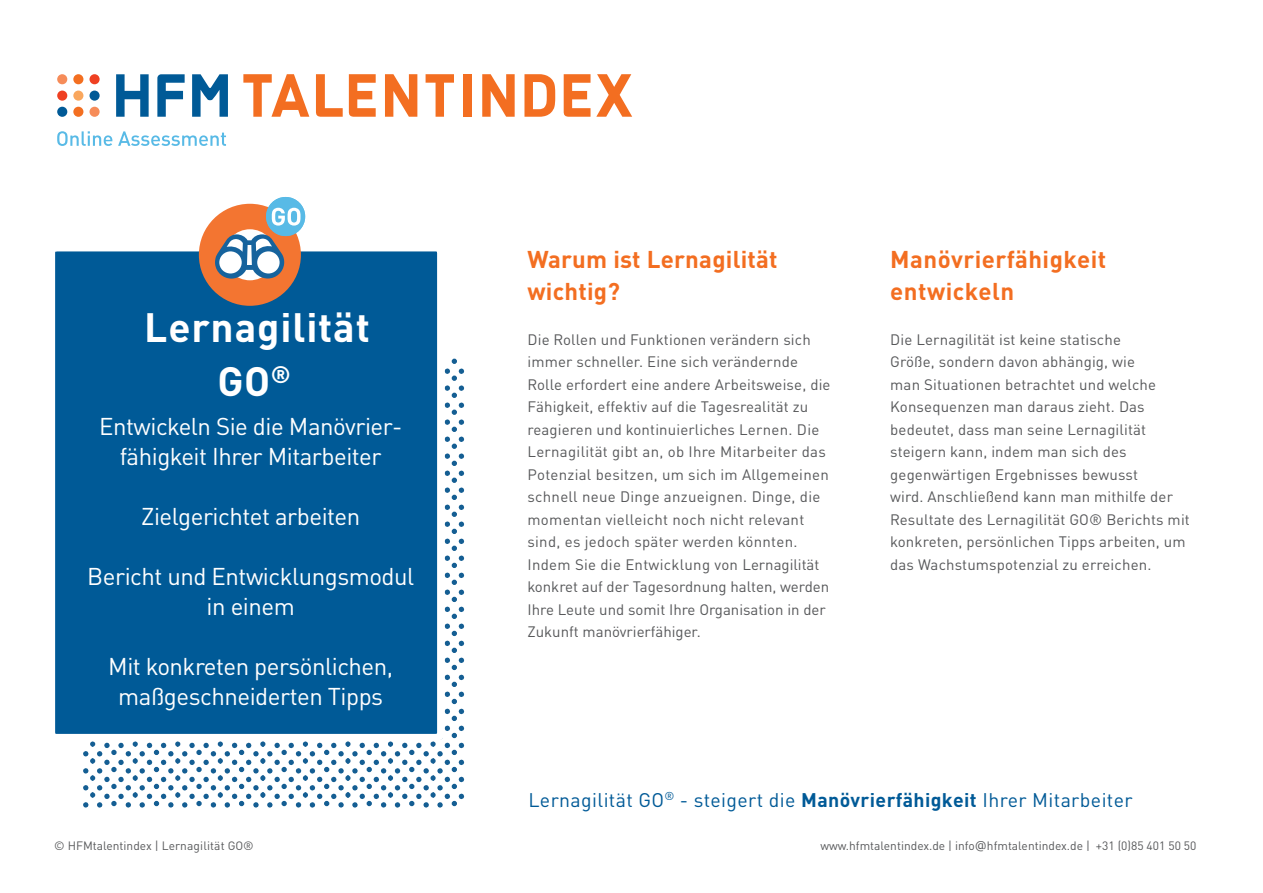
<style>
.page{position:relative;width:1263px;height:893px;background:#fff}
.page>*{position:absolute;margin:0;border:0;box-sizing:border-box;transform-origin:0 0}
.t1{font:700 40.5px "DINOT";letter-spacing:.02em;color:#fff}
.t2{font:24px/30px "DINOT";letter-spacing:-.02em;color:#fff;text-align:center}
.t3{font:700 24px/31.5px "DINOT";letter-spacing:.01em;color:#f36e21}
.t4{font:19.5px "DINOT";letter-spacing:.02em;color:#005a97}
.t5{font:15px/22.5px "DINOT";letter-spacing:.01em;color:#57585a}
.t6{font:12px "DINOT";color:#57585a}
.s1{font-weight:700}
.s2{font-family:"Verdana"}
</style>
<div class="page">
<svg style="left:83px;top:358px;width:382px;height:450px"></svg>
<div style="left:55px;top:251px;width:390px;height:490px;background:#005a97"></div>
<svg style="left:57px;top:131px;width:169px;height:15px"></svg>
<div style="left:73px;top:91px;width:10px;height:10px;background:#f9a75e;border-radius:50%"></div>
<div style="left:57px;top:107px;width:10px;height:10px;background:#005a97;border-radius:50%"></div>
<div style="left:57px;top:74px;width:10px;height:10px;background:#f68c59;border-radius:50%"></div>
<div style="left:73px;top:74px;width:10px;height:10px;background:#f36f21;border-radius:50%"></div>
<div style="left:90px;top:74px;width:10px;height:10px;background:#ef4022;border-radius:50%"></div>
<div style="left:57px;top:91px;width:10px;height:10px;background:#ef4022;border-radius:50%"></div>
<div style="left:90px;top:91px;width:10px;height:10px;background:#005a97;border-radius:50%"></div>
<div style="left:73px;top:107px;width:10px;height:10px;background:#f36f21;border-radius:50%"></div>
<div style="left:90px;top:107px;width:10px;height:10px;background:#f68c59;border-radius:50%"></div>
<svg style="left:116px;top:74px;width:33px;height:43px"></svg>
<svg style="left:157px;top:74px;width:28px;height:43px"></svg>
<svg style="left:192px;top:74px;width:36px;height:43px"></svg>
<svg style="left:564px;top:74px;width:26px;height:43px"></svg>
<svg style="left:524px;top:74px;width:31px;height:43px"></svg>
<svg style="left:482px;top:74px;width:33px;height:43px"></svg>
<svg style="left:426px;top:74px;width:28px;height:43px"></svg>
<svg style="left:385px;top:74px;width:32px;height:43px"></svg>
<svg style="left:349px;top:74px;width:27px;height:43px"></svg>
<svg style="left:316px;top:74px;width:27px;height:43px"></svg>
<svg style="left:243px;top:74px;width:66px;height:43px"></svg>
<div style="left:463px;top:74px;width:9px;height:43px;background:#f36e21"></div>
<svg style="left:596px;top:74px;width:36px;height:43px"></svg>
<div style="left:266px;top:197px;width:39px;height:39px;background:#58bae6;border-radius:20px"></div>
<svg style="left:199px;top:204px;width:102px;height:102px"></svg>
<h1 class="t1" style="left:144px;top:300px;width:227px">Lernagilität</h1>
<h1 class="t1" style="left:217px;top:354px;width:75px">GO<sup>®</sup></h1>
<h2 class="t2" style="left:99px;top:411px;width:305px">Entwickeln Sie die Manövrier&shy;fähigkeit Ihrer Mitarbeiter</h2>
<h2 class="t2" style="left:141px;top:501px;width:221px">Zielgerichtet arbeiten</h2>
<h2 class="t2" style="left:87px;top:561px;width:328px">Bericht und Entwicklungsmodul in einem</h2>
<h2 class="t2" style="left:108px;top:651px;width:286px">Mit konkreten persönlichen, maßgeschneiderten Tipps</h2>
<h2 class="t3" style="left:527px;top:243px;width:252px">Warum ist Lernagilität wichtig?</h2>
<p class="t5" style="left:527px;top:328px;width:305px">Die Rollen und Funktionen verändern sich immer schneller. Eine sich verändernde Rolle erfordert eine andere Arbeitsweise, die Fähigkeit, effektiv auf die Tagesrealität zu reagieren und kontinuierliches Lernen. Die Lernagilität gibt an, ob Ihre Mitarbeiter das Potenzial besitzen, um sich im Allgemeinen schnell neue Dinge anzueignen. Dinge, die momentan vielleicht noch nicht relevant sind, es jedoch später werden könnten.<br>Indem Sie die Entwicklung von Lernagilität konkret auf der Tagesordnung halten, werden Ihre Leute und somit Ihre Organisation in der Zukunft manövrierfähiger.</p>
<h2 class="t3" style="left:890px;top:243px;width:218px">Manövrierfähigkeit entwickeln</h2>
<p class="t5" style="left:890px;top:328px;width:301px">Die Lernagilität ist keine statische<br>Größe, sondern davon abhängig, wie<br>man Situationen betrachtet und welche Konsequenzen man daraus zieht. Das bedeutet, dass man seine Lernagilität steigern kann, indem man sich des gegenwärtigen Ergebnisses bewusst<br>wird. Anschließend kann man mithilfe der Resultate des Lernagilität GO® Berichts mit konkreten, persönlichen Tipps arbeiten, um das Wachstumspotenzial zu erreichen.</p>
<h3 class="t4" style="left:528px;top:788px;width:606px">Lernagilität GO<sup>®</sup> - steigert die <span class="s1">Manövrierfähigkeit</span> Ihrer Mitarbeiter</h3>
<p class="t6" style="left:54px;top:838px;width:201px">© HFMtalentindex | Lernagilität GO®</p>
<p class="t6" style="left:820px;top:838px;width:378px">www.hfmtalentindex.de | info<span class="s2">@</span>hfmtalentindex.de | +31 (0)85 401 50 50</p>
</div>
